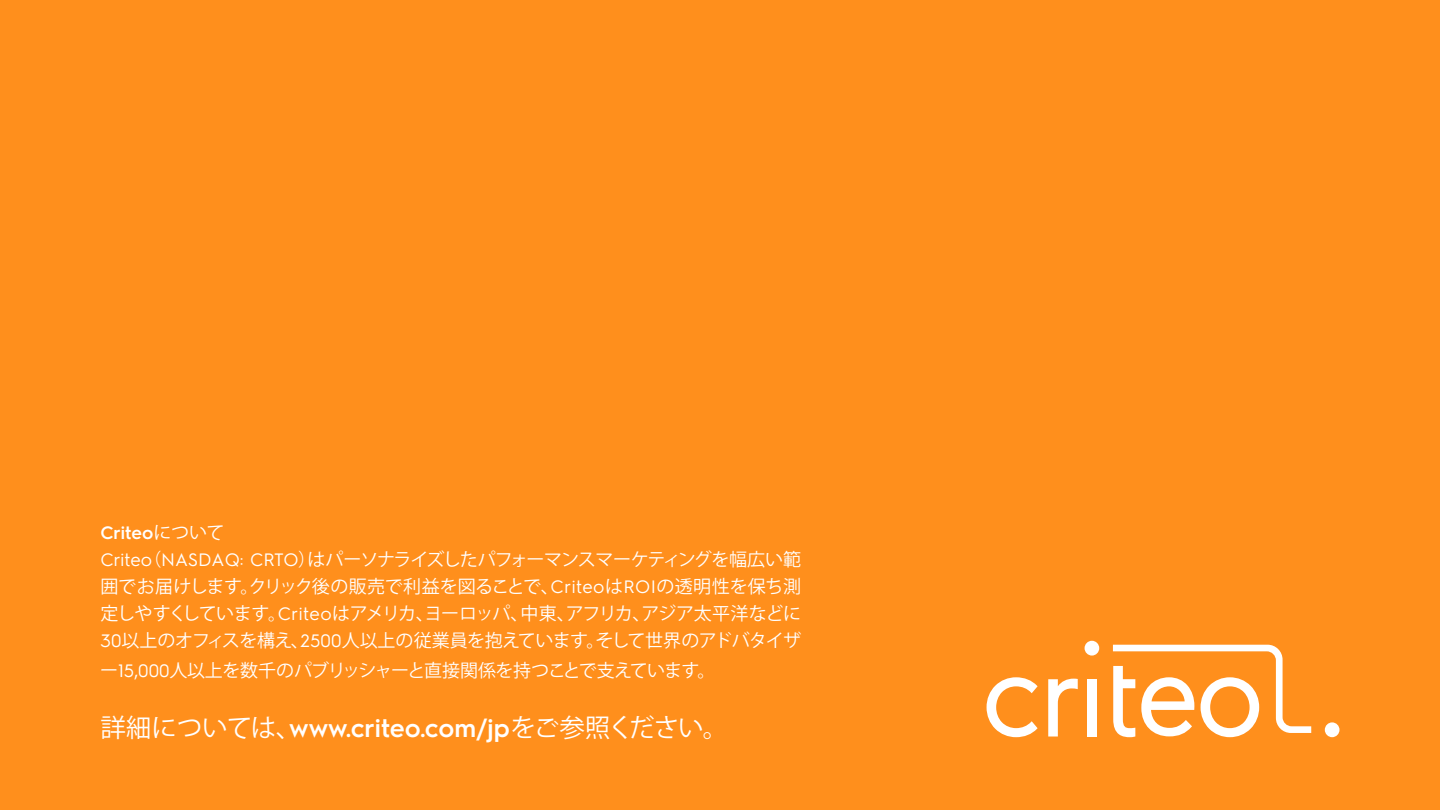
<style>
.page{position:relative;width:1440px;height:810px;background:#ff8f1c}
.page>*{position:absolute;margin:0;border:0;box-sizing:border-box;transform-origin:0 0}
.t1{font:25.5px "Koz Go Pr 6 N";letter-spacing:-.03em;color:#fff}
.t2{font:18px/27px "Koz Go Pr 6 N";letter-spacing:-.03em;color:#fff;text-align:justify}
.t3{font:600 18px "Hurme Geometric Sans 2";color:#fff}
.s1{font-family:"Koz Go Pr 6 N";font-weight:400}
.s2{font-family:"Hurme Geometric Sans 2"}
.s3{font-family:"Hurme Geometric Sans 2";font-weight:600}
</style>
<div class="page">
<svg style="left:1048px;top:679px;width:30px;height:58px"></svg>
<div style="left:1087px;top:679px;width:10px;height:58px;background:#fff"></div>
<svg style="left:987px;top:677px;width:51px;height:60px"></svg>
<div style="left:1085px;top:641px;width:14px;height:15px;background:#fff;border-radius:50%"></div>
<div style="left:1325px;top:722px;width:15px;height:15px;background:#fff;border-radius:50%"></div>
<svg style="left:1113px;top:645px;width:198px;height:92px"></svg>
<p class="t3" style="left:100px;top:520px;width:125px">Criteo<span class="s1">について</span></p>
<p class="t2" style="left:100px;top:546px;width:702px"><span class="s2">Criteo</span>（<span class="s2">NASDAQ: CRTO</span>）はパーソナライズしたパフォーマンスマーケティングを幅広い範囲でお届けします。クリック後の販売で利益を図ることで、<span class="s2">Criteo</span>は<span class="s2">ROI</span>の透明性を保ち測定しやすくしています。<span class="s2">Criteo</span>はアメリカ、ヨーロッパ、中東、アフリカ、アジア太平洋などに<span class="s2">30</span>以上のオフィスを構え、<span class="s2">2500</span>人以上の従業員を抱えています。そして世界のアドバタイザ</p>
<p class="t2" style="left:100px;top:657px;width:617px">ー<span class="s2">15</span>,<span class="s2">000</span>人以上を数千のパブリッシャーと直接関係を持つことで支えています。</p>
<p class="t1" style="left:100px;top:713px;width:629px">詳細については、<span class="s3">www.criteo.com/jp</span>をご参照ください。</p>
</div>
